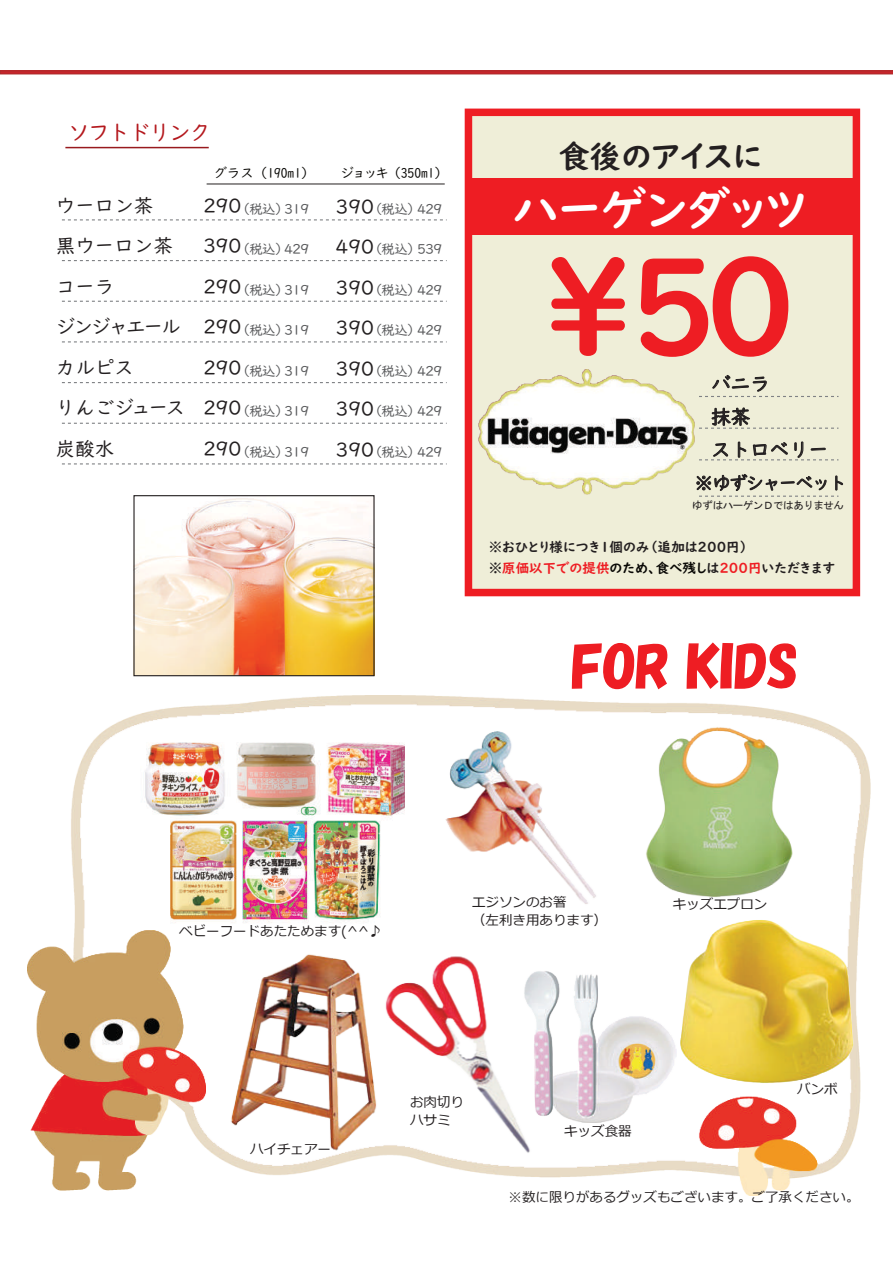
<style>
.page{position:relative;width:893px;height:1263px;background:#fff}
.page>*{position:absolute;margin:0;border:0;box-sizing:border-box;transform-origin:0 0}
.t1{font:131.4px "UD Digi Kyokasho NK B";color:#ee1d23}
.t2{font:54px "HGS Soei Kakupoptai";color:#ee1d23}
.t3{font:46.5px "UD Digi Kyokasho NK B";color:#fff}
.t4{font:31.5px "UD Digi Kyokasho NK B";color:#231f20}
.t5{font:22.5px "UD Digi Kyokasho NP R";letter-spacing:-.1em;color:#b4181d}
.t6{font:19.5px/40.5px "UD Digi Kyokasho NP R";letter-spacing:-.01em;color:#231f20}
.t7{font:18px "UD Digi Kyokasho NP R";letter-spacing:-.08em;color:#231f20}
.t8{font:13.5px "UD Digi Kyokasho NP R";letter-spacing:-.05em;color:#57585a}
.t9{font:13.5px/18px "Meiryo";color:#231f20}
.t10{font:13.5px/21px "UD Digi Kyokasho NK B";color:#231f20}
.t11{font:13.5px "UD Digi Kyokasho N R";color:#080704}
.t12{font:10.5px "MS Gothic";letter-spacing:-.04em;color:#231f20}
.s1{color:#ee1d23}
.s2{color:#080704}
</style>
<div class="page">
<div style="left:465px;top:109px;width:395px;height:487px;background:#efeed8;border:8px solid #ee1d23"></div>
<div style="left:468px;top:178px;width:389px;height:57px;background:#ee1d23"></div>
<svg style="left:0;top:71px;width:893px;height:3px;background:#bd262b"></svg>
<hr style="left:65px;top:147px;width:144px;height:1px;background:#981a1e">
<svg style="left:571px;top:643px;width:97px;height:47px"></svg>
<svg style="left:686px;top:642px;width:110px;height:47px"></svg>
<img style="left:28px;top:696px;width:842px;height:499px">
<img style="left:445px;top:732px;width:152px;height:173px">
<img style="left:135px;top:498px;width:238px;height:176px">
<div style="left:133px;top:495px;width:242px;height:181px;border:1px solid #231f20"></div>
<img style="left:680px;top:919px;width:174px;height:165px">
<svg style="left:62px;top:219px;width:385px;height:1px"></svg>
<svg style="left:62px;top:260px;width:385px;height:1px"></svg>
<svg style="left:62px;top:301px;width:385px;height:1px"></svg>
<svg style="left:62px;top:341px;width:385px;height:1px"></svg>
<svg style="left:62px;top:382px;width:385px;height:1px"></svg>
<svg style="left:62px;top:423px;width:385px;height:1px"></svg>
<svg style="left:62px;top:463px;width:385px;height:1px"></svg>
<svg style="left:699px;top:375px;width:139px;height:85px"></svg>
<img style="left:479px;top:370px;width:215px;height:124px">
<svg style="left:696px;top:474px;width:147px;height:23px"></svg>
<hr style="left:207px;top:184px;width:238px;height:1px;background:#231f20">
<h3 class="t5" style="left:67px;top:122px;width:145px">ソフトドリンク</h3>
<p class="t11" style="left:213px;top:166px;width:103px">グラス（190ml）</p>
<p class="t11" style="left:340px;top:166px;width:109px">ジョッキ（350ml）</p>
<h3 class="t6" style="left:56px;top:185px;width:131px">ウーロン茶<br>黒ウーロン茶コーラ<br>ジンジャエールカルピス<br>りんごジュース炭酸水</h3>
<h3 class="t6" style="left:203px;top:185px;width:40px;text-align:justify">290<br>390<br>290<br>290<br>290<br>290<br>290</h3>
<p class="t8" style="left:237px;top:202px;width:74px">（税込）319</p>
<p class="t8" style="left:237px;top:242px;width:74px">（税込）429</p>
<p class="t8" style="left:237px;top:283px;width:74px">（税込）319</p>
<p class="t8" style="left:237px;top:323px;width:74px">（税込）319</p>
<p class="t8" style="left:237px;top:364px;width:74px">（税込）319</p>
<p class="t8" style="left:237px;top:404px;width:74px">（税込）319</p>
<p class="t8" style="left:237px;top:445px;width:74px">（税込）319</p>
<h3 class="t6" style="left:336px;top:186px;width:40px;text-align:justify">390<br>490<br>390<br>390<br>390<br>390<br>390</h3>
<p class="t8" style="left:369px;top:202px;width:75px">（税込）429</p>
<p class="t8" style="left:369px;top:242px;width:75px">（税込）539</p>
<p class="t8" style="left:369px;top:283px;width:75px">（税込）429</p>
<p class="t8" style="left:369px;top:323px;width:75px">（税込）429</p>
<p class="t8" style="left:369px;top:364px;width:75px">（税込）429</p>
<p class="t8" style="left:369px;top:404px;width:75px">（税込）429</p>
<p class="t8" style="left:369px;top:445px;width:75px">（税込）429</p>
<h3 class="t4" style="left:558px;top:141px;width:206px">食後のアイスに</h3>
<h3 class="t3" style="left:513px;top:186px;width:297px">ハーゲンダッツ</h3>
<h1 class="t1" style="left:542px;top:241px;width:257px">￥50</h1>
<h3 class="t6" style="left:711px;top:367px;width:119px;line-height:33px">バニラ<br>抹茶<br>ストロベリー</h3>
<h3 class="t7" style="left:695px;top:474px;width:153px">※ゆずシャーベット</h3>
<p class="t12" style="left:693px;top:499px;width:153px">ゆずはハーゲンＤではありません</p>
<p class="t10" style="left:489px;top:536px;width:348px">※おひとり様につき１個のみ（追加は２００円）<br>※<span class="s1">原価以下での提供</span><span class="s2">のため、食べ残し</span>は<span class="s1">２00円</span>いただきます</p>
<h2 class="t2" style="left:571px;top:641px;width:227px">FOR KIDS</h2>
<p class="t9" style="left:179px;top:922px;width:205px">ベビーフードあたためます(^^♪</p>
<p class="t9" style="left:472px;top:893px;width:136px">エジソンのお箸<br>（左利き用あります）</p>
<p class="t9" style="left:673px;top:895px;width:96px">キッズエプロン</p>
<p class="t9" style="left:250px;top:1140px;width:82px">ハイチェアー</p>
<p class="t9" style="left:410px;top:1093px;width:55px">お肉切りハサミ</p>
<p class="t9" style="left:564px;top:1122px;width:69px">キッズ食器</p>
<p class="t9" style="left:797px;top:1080px;width:42px">バンボ</p>
<p class="t9" style="left:508px;top:1187px;width:352px">※数に限りがあるグッズもございます。ご了承ください。</p>
</div>
